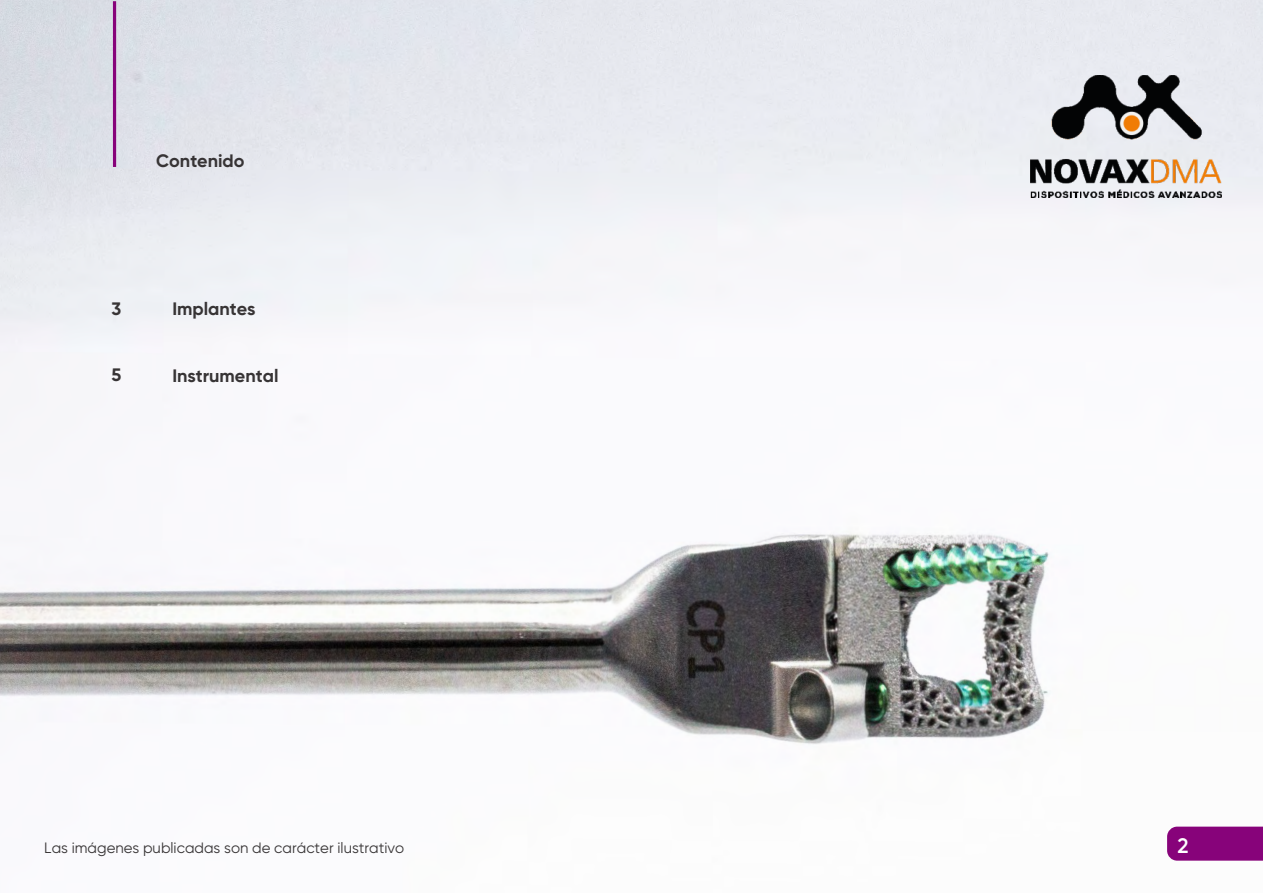
<style>
.page{position:relative;width:1263px;height:893px;background:#fff}
.page>*{position:absolute;margin:0;border:0;box-sizing:border-box;transform-origin:0 0}
.t1{font:600 21px "Gilroy";color:#fefefe}
.t2{font:700 18px "Gilroy";color:#373435}
.t3{font:15px "Gilroy";color:#373435}
</style>
<div class="page">
<img style="left:0;top:0;width:1263px;height:827px">
<hr style="left:113px;top:1px;width:3px;height:166px;background:#87037a">
<img style="left:1030px;top:75px;width:191px;height:123px">
<div style="left:1167px;top:827px;width:96px;height:34px;background:#87037a"></div>
<p class="t2" style="left:156px;top:153px;width:90px">Contenido</p>
<p class="t2" style="left:111px;top:301px;width:11px">3</p>
<p class="t2" style="left:111px;top:368px;width:11px">5</p>
<p class="t2" style="left:172px;top:301px;width:85px">Implantes</p>
<p class="t2" style="left:172px;top:368px;width:108px">Instrumental</p>
<p class="t3" style="left:44px;top:841px;width:361px">Las imágenes publicadas son de carácter ilustrativo</p>
<h1 class="t1" style="left:1177px;top:836px;width:13px">2</h1>
</div>
